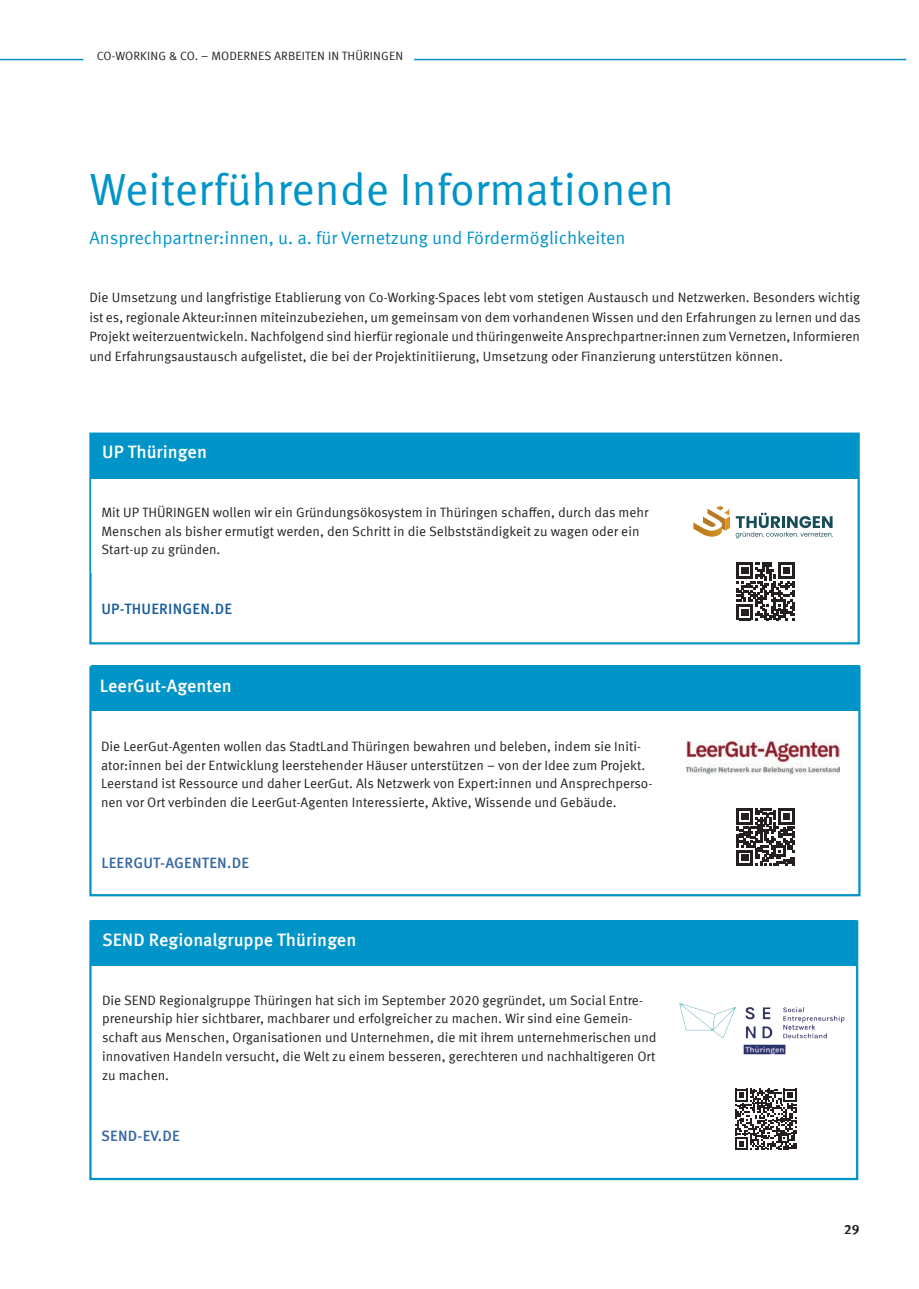
<style>
.page{position:relative;width:919px;height:1289px;background:#fff}
.page>*{position:absolute;margin:0;border:0;box-sizing:border-box;transform-origin:0 0}
.t1{font:45px "Meta Offc Pro Norm";color:#0094c8}
.t2{font:18px "Meta Offc Pro Norm";color:#0094c8}
.t3{font:500 18px "Meta Offc Pro";color:#fff}
.t4{font:500 15px "Meta Offc Pro";letter-spacing:.015em;color:#3667a4}
.t5{font:500 15px "Meta Offc Pro";letter-spacing:.015em;color:#175d9e}
.t6{font:13.5px/18.8px "Meta Offc Pro Norm";color:#231f20}
.t7{font:13.5px/19.5px "Meta Offc Norm";color:#231f20;text-align:justify}
.t8{font:700 13.5px "Meta Offc";color:#231f20}
.t9{font:12px "Meta Offc Norm";letter-spacing:.01em;color:#231f20}
</style>
<div class="page">
<hr style="left:0;top:59px;width:83px;height:1px;background:#0094c8">
<hr style="left:414px;top:59px;width:492px;height:1px;background:#0094c8">
<svg style="left:89px;top:665px;width:772px;height:232px"></svg>
<div style="left:90px;top:665px;width:769px;height:46px;background:#0094c8"></div>
<div style="left:679px;top:715px;width:167px;height:102px;background:#fff"></div>
<img style="left:686px;top:740px;width:153px;height:35px">
<svg style="left:89px;top:432px;width:771px;height:213px"></svg>
<div style="left:92px;top:435px;width:372px;height:137px;background:#fff"></div>
<div style="left:90px;top:433px;width:768px;height:45px;background:#0094c8"></div>
<div style="left:679px;top:500px;width:167px;height:102px;background:#fff"></div>
<svg style="left:693px;top:506px;width:140px;height:32px"></svg>
<svg style="left:89px;top:920px;width:770px;height:261px"></svg>
<div style="left:90px;top:920px;width:766px;height:46px;background:#0094c8"></div>
<img style="left:678px;top:1001px;width:167px;height:54px">
<svg style="left:736px;top:562px;width:58px;height:58px"></svg>
<svg style="left:736px;top:808px;width:58px;height:58px"></svg>
<svg style="left:734px;top:1088px;width:62px;height:62px"></svg>
<p class="t9" style="left:97px;top:49px;width:308px">CO-WORKING &amp; CO. – MODERNES ARBEITEN IN THÜRINGEN</p>
<h1 class="t1" style="left:89px;top:155px;width:586px">Weiterführende Informationen</h1>
<h2 class="t2" style="left:89px;top:224px;width:537px">Ansprechpartner:innen, u. a. für Vernetzung und Fördermöglichkeiten</h2>
<p class="t7" style="left:89px;top:288px;width:772px">Die Umsetzung und langfristige Etablierung von Co-Working-Spaces lebt vom stetigen Austausch und Netzwerken. Besonders wichtig ist es, regionale Akteur:innen miteinzubeziehen, um gemeinsam von dem vorhandenen Wissen und den Erfahrungen zu lernen und das Projekt weiterzuentwickeln. Nachfolgend sind hierfür regionale und thüringenweite Ansprechpartner:innen zum Vernetzen, Informieren und Erfahrungsaustausch aufgelistet, die bei der Projektinitiierung, Umsetzung oder Finanzierung unterstützen können.</p>
<h2 class="t3" style="left:102px;top:438px;width:106px">UP Thüringen</h2>
<p class="t6" style="left:101px;top:502px;width:548px">Mit UP THÜRINGEN wollen wir ein Gründungsökosystem in Thüringen schaffen, durch das mehr<br>Menschen als bisher ermutigt werden, den Schritt in die Selbstständigkeit zu wagen oder ein<br>Start-up zu gründen.</p>
<p class="t5" style="left:101px;top:597px;width:132px">UP-THUERINGEN.DE</p>
<h2 class="t3" style="left:100px;top:672px;width:134px">LeerGut-Agenten</h2>
<p class="t6" style="left:101px;top:736px;width:552px">Die LeerGut-Agenten wollen das StadtLand Thüringen bewahren und beleben, indem sie Initi&shy;ator:innen bei der Entwicklung leerstehender Häuser unterstützen – von der Idee zum Projekt.<br>Leerstand ist Ressource und daher LeerGut. Als Netzwerk von Expert:innen und Ansprechperso&shy;nen vor Ort verbinden die LeerGut-Agenten Interessierte, Aktive, Wissende und Gebäude.</p>
<p class="t4" style="left:101px;top:851px;width:149px">LEERGUT-AGENTEN.DE</p>
<h2 class="t3" style="left:102px;top:925px;width:256px">SEND Regionalgruppe Thüringen</h2>
<p class="t6" style="left:102px;top:989px;width:556px">Die SEND Regionalgruppe Thüringen hat sich im September 2020 gegründet, um Social Entre&shy;preneurship hier sichtbarer, machbarer und erfolgreicher zu machen. Wir sind eine Gemein&shy;schaft aus Menschen, Organisationen und Unternehmen, die mit ihrem unternehmerischen und innovativen Handeln versucht, die Welt zu einem besseren, gerechteren und nachhaltigeren Ort zu machen.</p>
<p class="t4" style="left:101px;top:1124px;width:80px">SEND-EV.DE</p>
<p class="t8" style="left:844px;top:1220px;width:17px">29</p>
</div>
